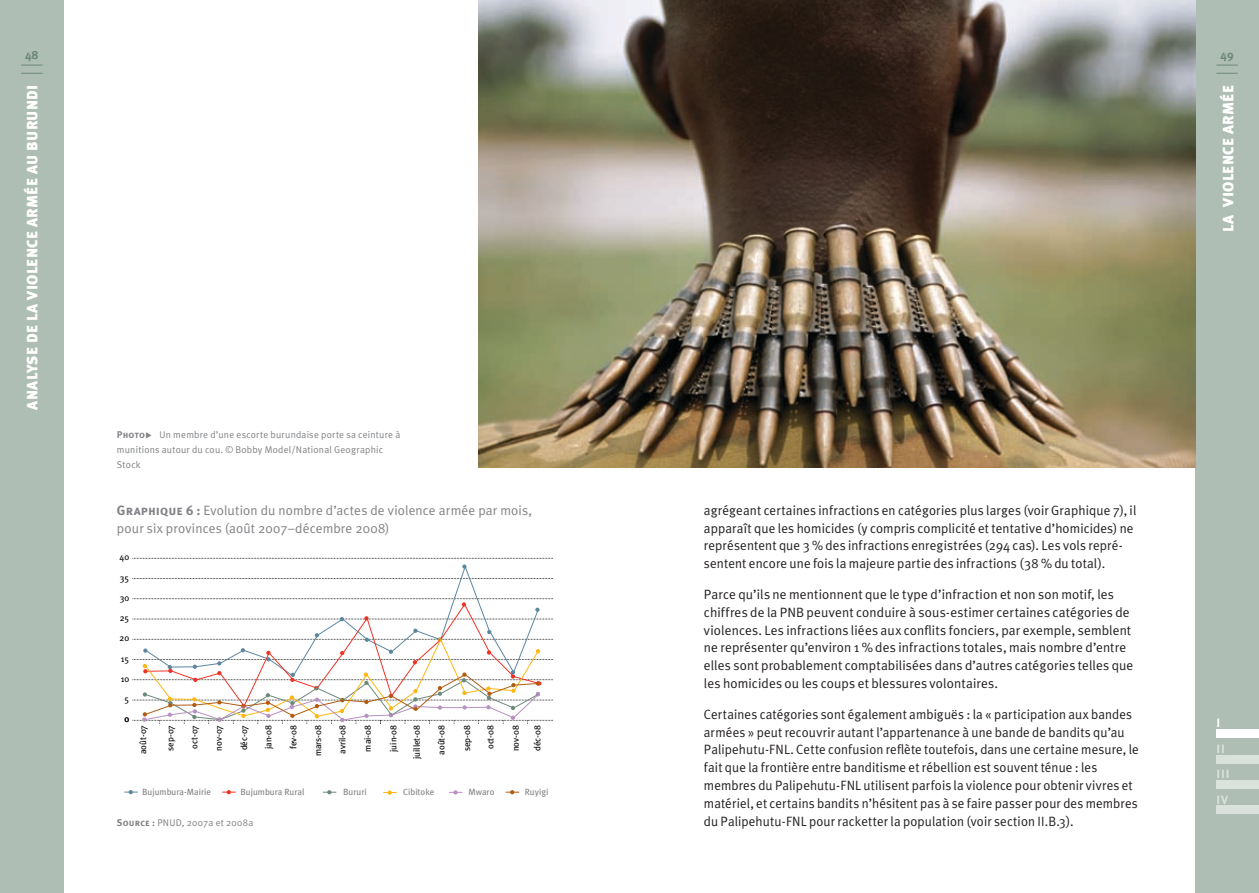
<style>
.page{position:relative;width:1259px;height:893px;background:#fff}
.page>*{position:absolute;margin:0;border:0;box-sizing:border-box;transform-origin:0 0}
.t1{font:900 15px "Meta Plus";letter-spacing:.02em;color:#fff}
.t2{font:13.5px/17.9px "Meta Plus Normal";letter-spacing:.01em;color:#231f20}
.t3{font:13.5px/18px "Meta Plus Normal";letter-spacing:.01em;color:#808285}
.t4{font:700 12px/25.5px "Meta Plus";color:#d9e2dd}
.t5{font:700 12px "Meta Plus";color:#6e8878}
.t6{font:700 12px "Meta Plus";color:#fff}
.t7{font:9.75px/15px "Meta Plus Normal";letter-spacing:.02em;color:#808285}
.t8{font:9px "Meta Plus";color:#030505}
.t9{font:9px "Meta Plus";color:#808285}
.s1{font-family:"Meta Plus Bold Caps"}
</style>
<div class="page">
<div style="left:0;top:0;width:64px;height:893px;background:#aebeb4"></div>
<svg style="left:21px;top:65px;width:22px;height:1px"></svg>
<svg style="left:21px;top:73px;width:22px;height:1px"></svg>
<div style="left:1195px;top:0;width:64px;height:893px;background:#aebeb4"></div>
<svg style="left:1216px;top:65px;width:21px;height:1px"></svg>
<svg style="left:1216px;top:73px;width:21px;height:1px"></svg>
<div style="left:1216px;top:729px;width:43px;height:9px;background:#fff"></div>
<div style="left:1216px;top:755px;width:43px;height:8px;background:#d9e2dd"></div>
<div style="left:1216px;top:780px;width:43px;height:9px;background:#d9e2dd"></div>
<div style="left:1216px;top:806px;width:43px;height:8px;background:#d9e2dd"></div>
<svg style="left:124px;top:790px;width:14px;height:4px"></svg>
<svg style="left:222px;top:790px;width:14px;height:4px"></svg>
<svg style="left:323px;top:790px;width:13px;height:4px"></svg>
<svg style="left:383px;top:790px;width:14px;height:5px"></svg>
<svg style="left:449px;top:790px;width:13px;height:4px"></svg>
<svg style="left:506px;top:790px;width:13px;height:4px"></svg>
<svg style="left:133px;top:558px;width:420px;height:166px"></svg>
<img style="left:478px;top:0;width:717px;height:467px">
<p class="t5" style="left:25px;top:48px;width:15px">48</p>
<p class="t1" style="left:24px;top:410px;width:326px;rotate:-90deg">ANALYSE DE LA VIOLENCE ARMÉE AU BURUNDI</p>
<p class="t7" style="left:117px;top:427px;width:285px"><span class="s1">Photo</span>◆ Un membre d’une escorte burundaise porte sa ceinture à munitions autour du cou. © Bobby Model/National Geographic<br>Stock</p>
<p class="t3" style="left:117px;top:501px;width:416px"><span class="s1">Graphique 6 :</span> Evolution du nombre d’actes de violence armée par mois, pour six provinces (août 2007–décembre 2008)</p>
<p class="t8" style="left:120px;top:552px;width:11px">40</p>
<p class="t8" style="left:120px;top:572px;width:11px">35</p>
<p class="t8" style="left:120px;top:592px;width:11px">30</p>
<p class="t8" style="left:120px;top:613px;width:11px">25</p>
<p class="t8" style="left:120px;top:633px;width:11px">20</p>
<p class="t8" style="left:121px;top:653px;width:10px">15</p>
<p class="t8" style="left:121px;top:673px;width:10px">10</p>
<p class="t8" style="left:125px;top:694px;width:6px">5</p>
<p class="t8" style="left:124px;top:714px;width:6px">0</p>
<p class="t8" style="left:138px;top:754px;width:31px;rotate:-90deg">août-07</p>
<p class="t8" style="left:165px;top:751px;width:27px;rotate:-90deg">sep-07</p>
<p class="t8" style="left:189px;top:749px;width:25px;rotate:-90deg">oct-07</p>
<p class="t8" style="left:214px;top:751px;width:27px;rotate:-90deg">nov-07</p>
<p class="t8" style="left:239px;top:750px;width:27px;rotate:-90deg">déc-07</p>
<p class="t8" style="left:263px;top:749px;width:26px;rotate:-90deg">jan-08</p>
<p class="t8" style="left:288px;top:749px;width:25px;rotate:-90deg">fev-08</p>
<p class="t8" style="left:313px;top:756px;width:33px;rotate:-90deg">mars-08</p>
<p class="t8" style="left:337px;top:754px;width:30px;rotate:-90deg">avril-08</p>
<p class="t8" style="left:362px;top:751px;width:28px;rotate:-90deg">mai-08</p>
<p class="t8" style="left:388px;top:752px;width:28px;rotate:-90deg">juin-08</p>
<p class="t8" style="left:411px;top:759px;width:36px;rotate:-90deg">juillet-08</p>
<p class="t8" style="left:436px;top:755px;width:31px;rotate:-90deg">août-08</p>
<p class="t8" style="left:462px;top:751px;width:28px;rotate:-90deg">sep-08</p>
<p class="t8" style="left:485px;top:749px;width:26px;rotate:-90deg">oct-08</p>
<p class="t8" style="left:510px;top:751px;width:28px;rotate:-90deg">nov-08</p>
<p class="t8" style="left:532px;top:751px;width:27px;rotate:-90deg">déc-08</p>
<p class="t9" style="left:142px;top:787px;width:70px">Bujumbura-Mairie</p>
<p class="t9" style="left:240px;top:787px;width:66px">Bujumbura Rural</p>
<p class="t9" style="left:343px;top:787px;width:25px">Bururi</p>
<p class="t9" style="left:403px;top:787px;width:33px">Cibitoke</p>
<p class="t9" style="left:468px;top:787px;width:28px">Mwaro</p>
<p class="t9" style="left:525px;top:787px;width:25px">Ruyigi</p>
<p class="t7" style="left:117px;top:814px;width:138px"><span class="s1">Source :</span> PNUD, 2007a et 2008a</p>
<p class="t5" style="left:1220px;top:48px;width:15px">49</p>
<p class="t1" style="left:1219px;top:232px;width:148px;rotate:-90deg">La violencearmée</p>
<p class="t2" style="left:704px;top:501px;width:434px">agrégeant certaines infractions en catégories plus larges (voir Graphique 7), il apparaît que les homicides (y compris complicité et tentative d’homicides) ne représentent que 3 % des infractions enregistrées (294 cas). Les vols repré&shy;sentent encore une fois la majeure partie des infractions (38 % du total).</p>
<p class="t2" style="left:704px;top:585px;width:431px">Parce qu’ils ne mentionnent que le type d’infraction et non son motif, les chiffres de la PNB peuvent conduire à sous-estimer certaines catégories de violences. Les infractions liées aux conflits fonciers, par exemple, semblent ne représenter qu’environ 1 % des infractions totales, mais nombre d’entre elles sont probablement comptabilisées dans d’autres catégories telles que les homicides ou les coups et blessures volontaires.</p>
<p class="t2" style="left:704px;top:705px;width:436px">Certaines catégories sont également ambiguës : la « participation aux bandes armées » peut recouvrir autant l’appartenance à une bande de bandits qu’au Palipehutu-FNL. Cette confusion reflète toutefois, dans une certaine mesure, le fait que la frontière entre banditisme et rébellion est souvent ténue : les membres du Palipehutu-FNL utilisent parfois la violence pour obtenir vivres et matériel, et certains bandits n’hésitent pas à se faire passer pour des membres du Palipehutu-FNL pour racketter la population (voir section II.B.3).</p>
<p class="t6" style="left:1216px;top:716px;width:3px">I</p>
<p class="t4" style="left:1216px;top:736px;width:7px">II<br>III<br>IV</p>
</div>
